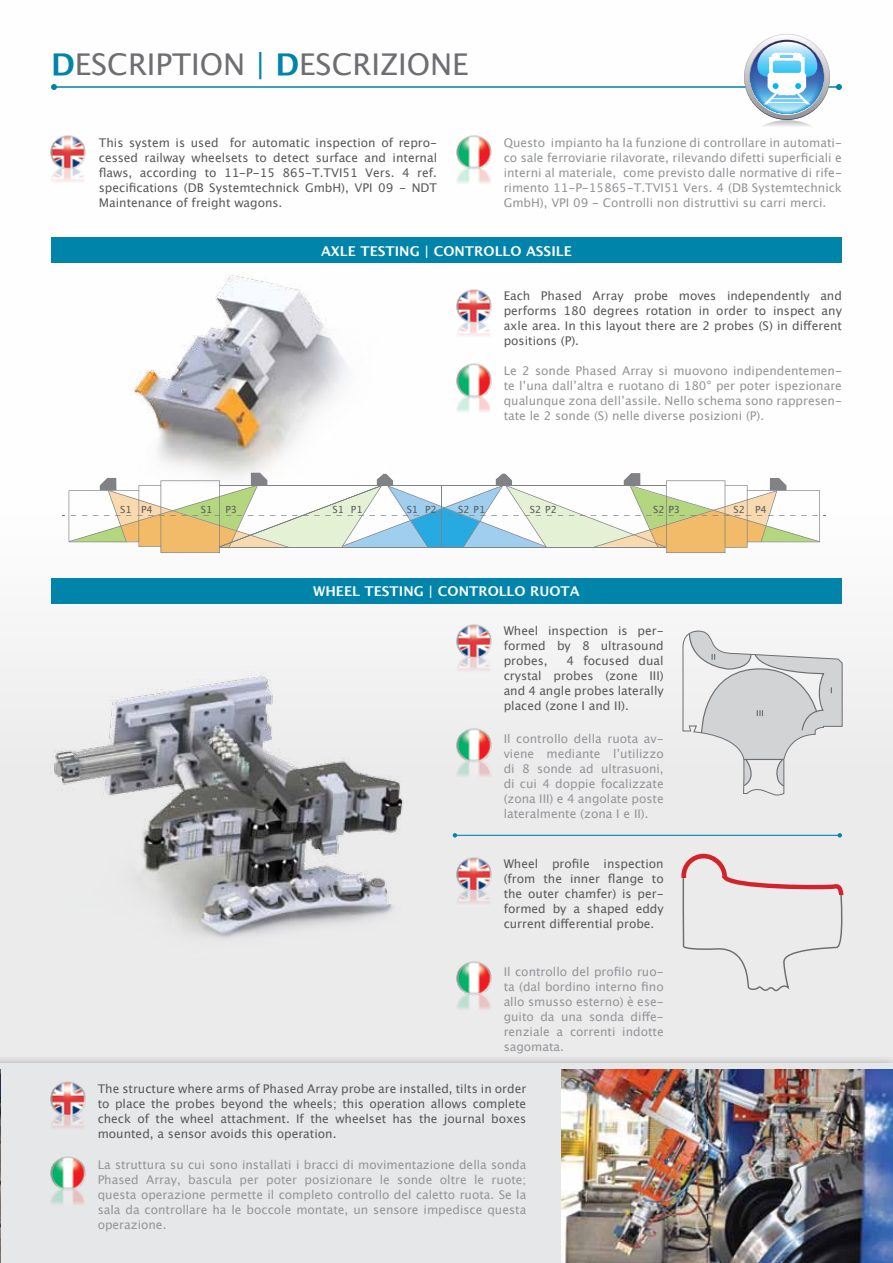
<style>
.page{position:relative;width:893px;height:1263px;background:#fff}
.page>*{position:absolute;margin:0;border:0;box-sizing:border-box;transform-origin:0 0}
.t1{font:30px "Lucida Grande";color:#6d6e71}
.t2{font:700 13.5px "Lucida Grande";color:#fff}
.t3{font:12px/15px "Lucida Grande";color:#939598;text-align:justify}
.t4{font:12px/15px "Lucida Grande";color:#58595b;text-align:justify}
.t5{font:9.9px "Lucida Grande";color:#58595b}
.s1{font-weight:700;color:#0084a9}
.s2{color:#0084a9}
</style>
<div class="page">
<div style="left:0;top:0;width:893px;height:1069px;background:linear-gradient(to right,#f8f8f8,#f8f8f8)"></div>
<img style="left:453px;top:171px;width:40px;height:34px">
<img style="left:453px;top:130px;width:40px;height:41px">
<img style="left:47px;top:171px;width:40px;height:34px">
<img style="left:47px;top:130px;width:40px;height:41px">
<hr style="left:54px;top:86px;width:785px;height:2px;background:#0084a9">
<svg style="left:51px;top:84px;width:6px;height:6px"></svg>
<svg style="left:836px;top:84px;width:6px;height:6px"></svg>
<svg style="left:744px;top:34px;width:86px;height:94px"></svg>
<hr style="left:455px;top:835px;width:385px;height:1px;background:#0084a9">
<svg style="left:453px;top:833px;width:4px;height:4px"></svg>
<svg style="left:837px;top:833px;width:5px;height:4px"></svg>
<img style="left:51px;top:638px;width:376px;height:326px">
<div style="left:51px;top:237px;width:791px;height:26px;background:#0084a9"></div>
<div style="left:51px;top:578px;width:791px;height:26px;background:#0084a9"></div>
<img style="left:453px;top:399px;width:40px;height:34px">
<img style="left:453px;top:325px;width:40px;height:74px">
<img style="left:453px;top:284px;width:40px;height:41px">
<img style="left:62px;top:263px;width:331px;height:210px">
<img style="left:453px;top:764px;width:40px;height:34px">
<img style="left:453px;top:723px;width:40px;height:41px">
<img style="left:453px;top:660px;width:40px;height:34px">
<img style="left:453px;top:619px;width:40px;height:41px">
<div style="left:0;top:1054px;width:893px;height:209px;background:#000;opacity:.23"></div>
<div style="left:0;top:1064px;width:893px;height:199px;background:#e6e7e8"></div>
<svg style="left:62px;top:473px;width:764px;height:80px"></svg>
<img style="left:453px;top:997px;width:40px;height:34px">
<img style="left:453px;top:956px;width:40px;height:41px">
<img style="left:453px;top:893px;width:40px;height:34px">
<img style="left:453px;top:852px;width:40px;height:41px">
<img style="left:0;top:1069px;width:1px;height:194px">
<img style="left:51px;top:1192px;width:33px;height:13px">
<img style="left:50px;top:1117px;width:36px;height:75px">
<img style="left:50px;top:1081px;width:36px;height:36px">
<img style="left:562px;top:1069px;width:331px;height:194px">
<svg style="left:682px;top:630px;width:161px;height:167px"></svg>
<svg style="left:681px;top:854px;width:164px;height:142px;background:#e7e0e2"></svg>
<h1 class="t1" style="left:51px;top:47px;width:42px"><span class="s1">D</span>escription</h1>
<h1 class="t1" style="left:255px;top:47px;width:215px"><span class="s2">|</span> <span class="s1">D</span>ESCRIZIONE</h1>
<p class="t4" style="left:99px;top:135px;width:340px">This system is used for automatic inspection of repro&shy;cessed railway wheelsets to detect surface and internal flaws, according to 11-P-15 865-T.TVI51 Vers. 4 ref. specifications (DB Systemtechnick GmbH), VPI 09 - NDT Maintenance of freight wagons.</p>
<p class="t3" style="left:504px;top:135px;width:340px">Questo impianto ha la funzione di controllare in automati&shy;co sale ferroviarie rilavorate, rilevando difetti superficiali e interni al materiale, come previsto dalle normative di rife&shy;rimento 11-P-15865-T.TVI51 Vers. 4 (DB Systemtechnick GmbH), VPI 09 - Controlli non distruttivi su carri merci.</p>
<p class="t2" style="left:321px;top:240px;width:66px">AXLE TESTIN</p>
<p class="t2" style="left:410px;top:240px;width:162px">G | CONTRO LLO ASSILE</p>
<p class="t4" style="left:504px;top:289px;width:340px">Each Phased Array probe moves independently and performs 180 degrees rotation in order to inspect any axle area. In this layout there are 2 probes (S) in different positions (P).</p>
<p class="t3" style="left:504px;top:363px;width:340px">Le 2 sonde Phased Array si muovono indipendentemen&shy;te l’una dall’altra e ruotano di 180° per poter ispezionare qualunque zona dell’assile. Nello schema sono rappresen&shy;tate le 2 sonde (S) nelle diverse posizioni (P).</p>
<p class="t5" style="left:120px;top:503px;width:34px">S1 P4</p>
<p class="t5" style="left:201px;top:503px;width:13px">S1</p>
<p class="t5" style="left:226px;top:503px;width:13px">P3</p>
<p class="t5" style="left:332px;top:503px;width:32px">S1 P1</p>
<p class="t5" style="left:407px;top:503px;width:32px">S1 P2</p>
<p class="t5" style="left:458px;top:503px;width:29px">S2 P1</p>
<p class="t5" style="left:530px;top:503px;width:29px">S2 P2</p>
<p class="t5" style="left:653px;top:503px;width:29px">S2 P3</p>
<p class="t5" style="left:733px;top:503px;width:35px">S2 P4</p>
<p class="t2" style="left:313px;top:581px;width:11px">WHEE</p>
<p class="t2" style="left:352px;top:581px;width:189px">L TESTING | CONTRO LLO RUO</p>
<p class="t2" style="left:560px;top:581px;width:21px">TA</p>
<p class="t4" style="left:504px;top:624px;width:162px">Wheel inspection is per&shy;formed by 8 ultrasound probes,</p>
<p class="t4" style="left:504px;top:654px;width:162px;text-indent:63px">4 focused dual crystal probes (zone III) and 4 angle probes laterally placed (zone I and II).</p>
<p class="t3" style="left:504px;top:731px;width:162px">Il controllo della ruota av&shy;viene mediante l’utilizzo di 8 sonde ad ultrasuoni, di cui 4 doppie focalizzate (zona III) e 4 angolate poste lateralmente (zona I e II).</p>
<p class="t4" style="left:504px;top:857px;width:162px">Wheel profile inspection (from the inner flange to the outer chamfer) is per&shy;formed by a shaped eddy current differential probe.</p>
<p class="t3" style="left:504px;top:964px;width:162px">Il controllo del profilo ruo&shy;ta (dal bordino interno fino allo smusso esterno) è ese&shy;guito da una sonda diffe&shy;renziale a correnti indotte sagomata.</p>
<p class="t4" style="left:98px;top:1081px;width:430px">The structure where arms of Phased Array probe are installed, tilts in order to place the probes beyond the wheels; this operation allows complete check of the wheel attachment. If the wheelset has the journal boxes mounted, a sensor avoids this operation.</p>
<p class="t3" style="left:98px;top:1158px;width:430px">La struttura su cui sono installati i bracci di movimentazione della sonda Phased Array, bascula per poter posizionare le sonde oltre le ruote; questa operazione permette il completo controllo del caletto ruota. Se la sala da controllare ha le boccole montate, un sensore impedisce questa operazione.</p>
</div>
